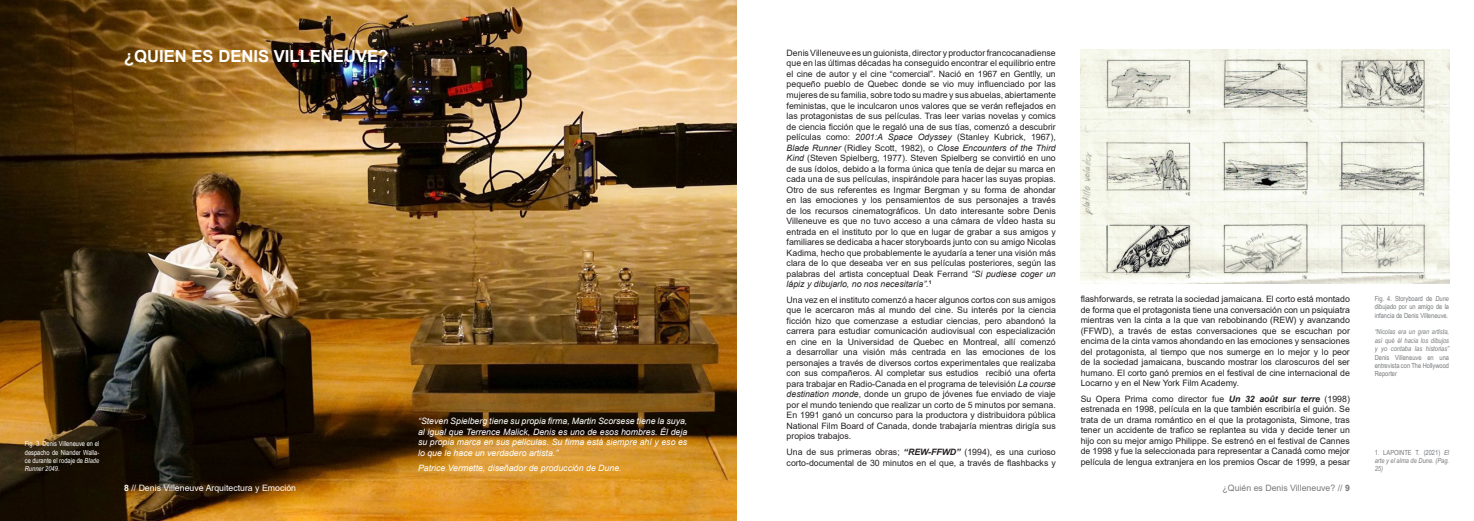
<style>
.page{position:relative;width:1474px;height:521px;background:#fff}
.page>*{position:absolute;margin:0;border:0;box-sizing:border-box;transform-origin:0 0}
.Cabecera{font:700 16.62px "Arial";color:#fff}
.t1{font:8.75px/10.5px "Arial";color:#231f20;text-align:justify}
.t2{font:italic 8.75px/10.5px "Arial";color:#fff;text-align:justify}
.t3{font:8.75px "Arial";color:#fff}
.t4{font:8.75px "Arial";color:#76787b}
.Anotaciones{font:italic 7px/8.4px "Arial Narrow";color:#76787b;text-align:justify}
.Anotaciones-2{font:7px/8.4px "Arial Narrow";color:#fff;text-align:justify}
.Anotaciones-3{font:7px/8.4px "Arial Narrow";color:#76787b;text-align:justify}
.s1{font-style:italic}
.s2{color:#202122}
.s3{font-weight:700;font-style:italic}
.s4{font-style:normal}
.s5{font-weight:700}
</style>
<div class="page">
<img style="left:0;top:0;width:737px;height:521px">
<img style="left:1080px;top:50px;width:369px;height:233px">
<p class="Cabecera" style="left:124px;top:44px;width:266px">¿QUIEN ES DENIS VILLENEUVE?</p>
<p class="t1" style="left:786px;top:48px;width:271px">Denis Villeneuve es un guionista, director y productor francocanadiense que en las últimas décadas ha conseguido encontrar el equilibrio entre el cine de autor y el cine “comercial”. Nació en 1967 en Gentlly, un pequeño pueblo de Quebec donde se vio muy influenciado por las mujeres de su familia, sobre todo su madre y sus abuelas, abiertamente feministas, que le inculcaron unos valores que se verán reflejados en las protagonistas de sus películas. Tras leer varias novelas y comics de ciencia ficción que le regaló una de sus tías, comenzó a descubrir películas como: <span class="s1">2001:A Space Odyssey</span> (<span class="s2">Stanley Kubrick</span>, 1967), <span class="s1">Blade Runner</span> (Ridley Scott, 1982), o <span class="s1">Close Encounters of the Third Kind</span> (Steven Spielberg, 1977). Steven Spielberg se convirtió en uno de sus ídolos, debido a la forma única que tenía de dejar su marca en cada una de sus películas, inspirándole para hacer las suyas propias.<br>Otro de sus referentes es Ingmar Bergman y su forma de ahondar en las emociones y los pensamientos de sus personajes a través de los recursos cinematográficos. Un dato interesante sobre Denis Villeneuve es que no tuvo acceso a una cámara de vÍdeo hasta su entrada en el instituto por lo que en lugar de grabar a sus amigos y familiares se dedicaba a hacer storyboards junto con su amigo Nicolas Kadima, hecho que probablemente le ayudaría a tener una visión más clara de lo que deseaba ver en sus películas posteriores, según las palabras del artista conceptual Deak Ferrand <span class="s1">“Si pudiese coger un lápiz y dibujarlo, no nos necesitaría”.</span><sup>1</sup></p>
<p class="t1" style="left:786px;top:294px;width:271px">Una vez en el instituto comenzó a hacer algunos cortos con sus amigos que le acercaron más al mundo del cine. Su interés por la ciencia ficción hizo que comenzase a estudiar ciencias, pero abandonó la carrera para estudiar comunicación audiovisual con especialización en cine en la Universidad de Quebec en Montreal, allí comenzó a desarrollar una visión más centrada en las emociones de los personajes a través de diversos cortos experimentales que realizaba con sus compañeros. Al completar sus estudios recibió una oferta para trabajar en Radio-Canada en el programa de televisión <span class="s1">La course destination monde</span>, donde un grupo de jóvenes fue enviado de viaje por el mundo teniendo que realizar un corto de 5 minutos por semana.<br>En 1991 ganó un concurso para la productora y distribuidora pública National Film Board of Canada, donde trabajaría mientras dirigía sus propios trabajos.</p>
<p class="t1" style="left:786px;top:447px;width:271px">Una de sus primeras obras; <span class="s3">“REW-FFWD”</span> (1994), es una curioso corto-documental de 30 minutos en el que, a través de flashbacks y</p>
<p class="Anotaciones-3" style="left:1374px;top:294px;width:76px">Fig. 4. Storyboard de <span class="s1">Dune </span>dibujado por un amigo de la infancia de Denis Villeneuve.</p>
<p class="Anotaciones" style="left:1374px;top:328px;width:76px">“Nicolas era un gran artista, así qué él hacia los dibujos y yo contaba las historias” <span class="s4">Denis Villeneuve en una entrevista con The Hollywood Reporter</span></p>
<p class="t1" style="left:1080px;top:294px;width:271px">flashforwards, se retrata la sociedad jamaicana. El corto está montado de forma que el protagonista tiene una conversación con un psiquiatra mientras ven la cinta a la que van rebobinando (REW) y avanzando (FFWD), a través de estas conversaciones que se escuchan por encima de la cinta vamos ahondando en las emociones y sensaciones del protagonista, al tiempo que nos sumerge en lo mejor y lo peor de la sociedad jamaicana, buscando mostrar los claroscuros del ser humano. El corto ganó premios en el festival de cine internacional de Locarno y en el New York Film Academy.</p>
<p class="t1" style="left:1080px;top:393px;width:271px">Su Opera Prima como director fue <span class="s3">Un 32 août sur terre</span> (1998) estrenada en 1998, película en la que también escribiría el guión. Se trata de un drama romántico en el que la protagonista, Simone, tras tener un accidente de trafico se replantea su vida y decide tener un hijo con su mejor amigo Philippe. Se estrenó en el festival de Cannes de 1998 y fue la seleccionada para representar a Canadá como mejor película de lengua extranjera en los premios Oscar de 1999, a pesar</p>
<p class="t2" style="left:418px;top:416px;width:271px">“Steven Spielberg tiene su propia firma, Martin Scorsese tiene la suya, al igual que Terrence Malick, Denis es uno de esos hombres. Él deja su propia marca en sus películas. Su firma está siempre ahí y eso es lo que le hace un verdadero artista.”</p>
<p class="t2" style="left:418px;top:463px;width:205px">Patrice Vermette, diseñador de producción de Dune.</p>
<p class="Anotaciones-2" style="left:25px;top:439px;width:76px">Fig. 3. Denis Villeneuve en el despacho de Niander Walla&shy;ce durante el rodaje de <span class="s1">Blade Runner 2049</span>.</p>
<p class="Anotaciones" style="left:1374px;top:448px;width:76px"><span class="s4">1. LAPOINTE T. (2021)</span> El arte y el alma de Dune. (Pag.<br>25)</p>
<p class="t3" style="left:124px;top:482px;width:174px"><span class="s5">8</span> // Denis Villeneuve Arquitectura y Emoción</p>
<p class="t4" style="left:1222px;top:482px;width:129px">¿Quién es Denis Villeneuve? // <span class="s5">9</span></p>
</div>
